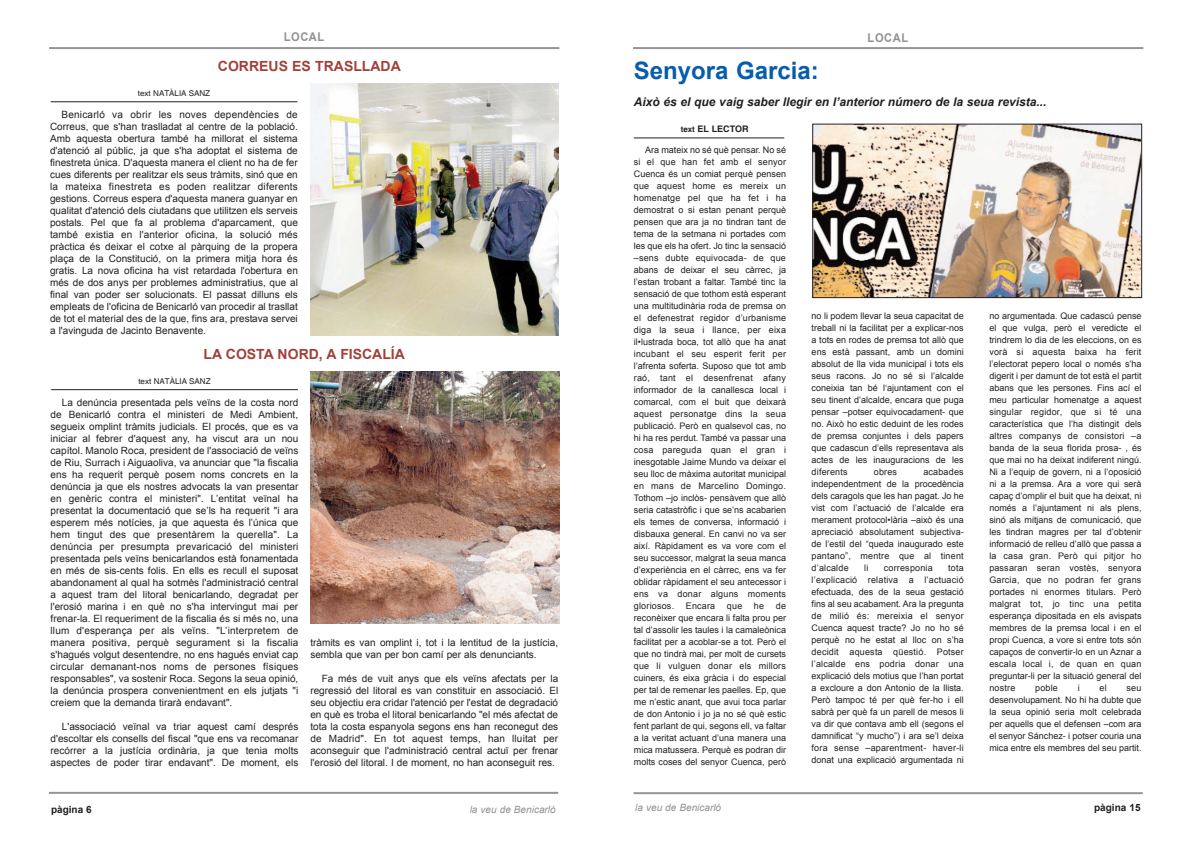
<style>
.page{position:relative;width:1191px;height:842px;background:#fff}
.page>*{position:absolute;margin:0;border:0;box-sizing:border-box;transform-origin:0 0}
.t1{font:700 24px "Arial";color:#075dad}
.t2{font:700 14px "Arial";color:#a3403b}
.t3{font:italic 700 12px "Arial";color:#231f20}
.t4{font:700 12px "Arial";letter-spacing:.055em;color:#939191;scale:.92 1}
.t5{font:10px/12px "Arial";color:#231f20;text-align:justify}
.t6{font:italic 10px "Arial";color:#939191}
.t7{font:700 10px "Arial";color:#231f20}
.t8{font:9px/12px "Arial";color:#231f20;text-align:justify}
.t9{font:700 9px "Helvetica";color:#231f20}
.t10{font:9px "Arial";letter-spacing:.02em;color:#231f20}
.t11{font:8px "Helvetica";color:#231f20}
.s1{font-size:8px}
</style>
<div class="page">
<hr style="left:49px;top:792px;width:509px;height:2px;background:#939598">
<hr style="left:633px;top:792px;width:509px;height:2px;background:#939598">
<hr style="left:49px;top:47px;width:510px;height:2px;background:#939598">
<hr style="left:633px;top:47px;width:510px;height:2px;background:#939598">
<hr style="left:51px;top:102px;width:246px;height:1px;background:#231f20">
<hr style="left:634px;top:138px;width:150px;height:1px;background:#231f20">
<img style="left:814px;top:126px;width:326px;height:170px">
<div style="left:812px;top:124px;width:330px;height:174px;border:1px solid #231f20"></div>
<img style="left:310px;top:84px;width:249px;height:251px">
<hr style="left:51px;top:389px;width:247px;height:1px;background:#231f20">
<img style="left:311px;top:371px;width:248px;height:253px">
<h3 class="t4" style="left:284px;top:30px;width:46px">LOCAL</h3>
<h3 class="t4" style="left:867px;top:31px;width:46px">LOCAL</h3>
<p class="t11" style="left:138px;top:89px;width:74px">text NATÀLIA SANZ</p>
<h2 class="t2" style="left:218px;top:59px;width:184px">CORREUS ES TRASLLADA</h2>
<p class="t5" style="left:50px;top:109px;width:249px;text-indent:11px">Benicarló va obrir les noves dependències de Correus, que s'han traslladat al centre de la població.<br>Amb aquesta obertura també ha millorat el sistema d'atenció al públic, ja que s'ha adoptat el sistema de finestreta única. D'aquesta manera el client no ha de fer cues diferents per realitzar els seus tràmits, sinó que en la mateixa finestreta es poden realitzar diferents gestions. Correus espera d'aquesta manera guanyar en qualitat d'atenció dels ciutadans que utilitzen els serveis postals. Pel que fa al problema d'aparcament, que també existia en l'anterior oficina, la solució més pràctica és deixar el cotxe al pàrquing de la propera plaça de la Constitució, on la primera mitja hora és gratis. La nova oficina ha vist retardada l'obertura en més de dos anys per problemes administratius, que al final van poder ser solucionats. El passat dilluns els empleats de l'oficina de Benicarló van procedir al trasllat de tot el material des de la que, fins ara, prestava servei a l'avinguda de Jacinto Benavente.</p>
<h2 class="t2" style="left:203px;top:347px;width:203px">LA COSTA NORD, A FISCALÍA</h2>
<p class="t11" style="left:138px;top:377px;width:74px">text NATÀLIA SANZ</p>
<p class="t5" style="left:51px;top:397px;width:249px;text-indent:11px">La denúncia presentada pels veïns de la costa nord de Benicarló contra el ministeri de Medi Ambient, segueix omplint tràmits judicials. El procés, que es va iniciar al febrer d'aquest any, ha viscut ara un nou capítol. Manolo Roca, president de l'associació de veïns de Riu, Surrach i Aiguaoliva, va anunciar que "la fiscalia ens ha requerit perquè posem noms concrets en la denúncia ja que els nostres advocats la van presentar en genèric contra el ministeri". L’entitat veïnal ha presentat la documentació que se’ls ha requerit "i ara esperem més notícies, ja que aquesta és l’única que hem tingut des que presentàrem la querella". La denúncia per presumpta prevaricació del ministeri presentada pels veïns benicarlandos està fonamentada en més de sis-cents folis. En ells es recull el suposat abandonament al qual ha sotmès l'administració central a aquest tram del litoral benicarlando, degradat per l'erosió marina i en què no s'ha intervingut mai per frenar-la. El requeriment de la fiscalia és si més no, una llum d'esperança per als veïns. "L’interpretem de manera positiva, perquè segurament si la fiscalia s'hagués volgut desentendre, no ens hagués enviat cap circular demanant-nos noms de persones físiques responsables", va sostenir Roca. Segons la seua opinió, la denúncia prospera convenientment en els jutjats "i creiem que la demanda tirarà endavant".</p>
<p class="t5" style="left:51px;top:721px;width:249px;text-indent:11px">L'associació veïnal va triar aquest camí després d'escoltar els consells del fiscal "que ens va recomanar recórrer a la justícia ordinària, ja que tenia molts aspectes de poder tirar endavant". De moment, els</p>
<p class="t5" style="left:310px;top:637px;width:249px">tràmits es van omplint i, tot i la lentitud de la justícia, sembla que van per bon camí per als denunciants.</p>
<p class="t5" style="left:310px;top:673px;width:249px;text-indent:11px">Fa més de vuit anys que els veïns afectats per la regressió del litoral es van constituir en associació. El seu objectiu era cridar l'atenció per l'estat de degradació en què es troba el litoral benicarlando "el més afectat de tota la costa espanyola segons ens han reconegut des de Madrid". En tot aquest temps, han lluitat per aconseguir que l'administració central actuï per frenar l'erosió del litoral. I de moment, no han aconseguit res.</p>
<h1 class="t1" style="left:634px;top:57px;width:186px">Senyora Garcia:</h1>
<h3 class="t3" style="left:634px;top:95px;width:414px">Això és el que vaig saber llegir en l’anterior número de la seua revista...</h3>
<p class="t9" style="left:680px;top:124px;width:69px"><span class="s1">text</span> EL LECTOR</p>
<p class="t8" style="left:634px;top:144px;width:154px;text-indent:11px">Ara mateix no sé què pensar. No sé si el que han fet amb el senyor Cuenca és un comiat perquè pensen que aquest home es mereix un homenatge pel que ha fet i ha demostrat o si estan penant perquè pensen que ara ja no tindran tant de tema de la setmana ni portades com les que els ha ofert. Jo tinc la sensació –sens dubte equivocada- de que abans de deixar el seu càrrec, ja l’estan trobant a faltar. També tinc la sensació de que tothom està esperant una multitudinària roda de premsa on el defenestrat regidor d’urbanisme diga la seua i llance, per eixa il•lustrada boca, tot allò que ha anat incubant el seu esperit ferit per l’afrenta soferta. Suposo que tot amb raó, tant el desenfrenat afany informador de la canallesca local i comarcal, com el buit que deixarà aquest personatge dins la seua publicació. Però en qualsevol cas, no hi ha res perdut. També va passar una cosa pareguda quan el gran i inesgotable Jaime Mundo va deixar el seu lloc de màxima autoritat municipal en mans de Marcelino Domingo.<br>Tothom –jo inclòs- pensàvem que allò seria catastròfic i que se’ns acabarien els temes de conversa, informació i disbauxa general. En canvi no va ser així. Ràpidament es va vore com el seu successor, malgrat la seua manca d’experiència en el càrrec, ens va fer oblidar ràpidament el seu antecessor i ens va donar alguns moments gloriosos.</p>
<p class="t8" style="left:634px;top:600px;width:154px;text-indent:142px">de reconèixer que encara li falta prou per tal d’assolir les taules i la camaleònica facilitat per a acoblar-se a tot. Però el que no tindrà mai, per molt de cursets que li vulguen donar els millors cuiners, és eixa gràcia i do especial per tal de remenar les paelles. Ep, que me n’estic anant, que avui toca parlar de don Antonio i jo ja no sé què estic fent parlant de qui, segons ell, va faltar a la veritat actuant d’una manera una mica matussera. Perquè es podran dir molts coses del senyor Cuenca, però</p>
<p class="t8" style="left:686px;top:600px;width:31px">Encara</p>
<p class="t8" style="left:727px;top:600px;width:17px">que</p>
<p class="t8" style="left:754px;top:600px;width:12px">he</p>
<p class="t8" style="left:811px;top:310px;width:154px">no li podem llevar la seua capacitat de treball ni la facilitat per a explicar-nos a tots en rodes de premsa tot allò que ens està passant, amb un domini absolut de lla vida municipal i tots els seus racons. Jo no sé si l’alcalde coneixia tan bé l‘ajuntament con el seu tinent d’alcalde, encara que puga pensar –potser equivocadament- que no. Això ho estic deduint de les rodes de premsa conjuntes i dels papers que cadascun d’ells representava als actes de les inauguracions de les diferents</p>
<p class="t8" style="left:811px;top:466px;width:154px;text-indent:112px">acabades independentment de la procedència dels caragols que les han pagat. Jo he vist com l’actuació de l’alcalde era merament protocol•lària –això és una apreciació absolutament subjectiva&shy;de l’estil del “queda inaugurado este pantano”, mentre que al tinent d’alcalde</p>
<p class="t8" style="left:873px;top:466px;width:25px">obres</p>
<p class="t8" style="left:864px;top:562px;width:6px">li</p>
<p class="t10" style="left:883px;top:563px;width:50px">corresponia</p>
<p class="t8" style="left:811px;top:562px;width:154px;text-indent:137px">tota l’explicació relativa a l’actuació efectuada, des de la seua gestació fins al seu acabament. Ara la pregunta de milió és: mereixia el senyor Cuenca aquest tracte? Jo no ho sé perquè no he estat al lloc on s’ha decidit aquesta qüestió. Potser l’alcalde ens podria donar una explicació dels motius que l’han portat a excloure a don Antonio de la llista.<br>Però tampoc té per què fer-ho i ell sabrà per què fa un parell de mesos li va dir que contava amb ell (segons el damnificat “y mucho”) i ara se’l deixa fora sense –aparentment- haver-li donat una explicació argumentada ni</p>
<p class="t8" style="left:989px;top:310px;width:154px">no argumentada. Que cadascú pense el que vulga, però el veredicte el trindrem lo dia de les eleccions, on es vorà si aquesta baixa ha ferit l’electorat pepero local o només s’ha digerit i per damunt de tot està el partit abans que les persones. Fins ací el meu particular homenatge a aquest singular regidor, que si té una característica que l’ha distingit dels altres companys de consistori –a banda de la seua florida prosa- , és que mai no ha deixat indiferent ningú.<br>Ni a l’equip de govern, ni a l’oposició ni a la premsa. Ara a vore qui serà capaç d’omplir el buit que ha deixat, ni només a l’ajuntament ni als plens, sinó als mitjans de comunicació, que les tindran magres per tal d’obtenir informació de relleu d’allò que passa a la casa gran. Però qui pitjor ho passaran seran vostès, senyora Garcia, que no podran fer grans portades ni enormes titulars. Però malgrat tot, jo tinc una petita esperança dipositada en els avispats membres de la premsa local i en el propi Cuenca, a vore si entre tots són capaços de convertir-lo en un Aznar a escala local i, de quan en quan preguntar-li per la situació general del nostre</p>
<p class="t8" style="left:1035px;top:682px;width:24px">poble</p>
<p class="t8" style="left:1077px;top:682px;width:3px">i</p>
<p class="t8" style="left:1099px;top:682px;width:9px">el</p>
<p class="t8" style="left:989px;top:682px;width:154px;text-indent:137px">seu desenvolupament. No hi ha dubte que la seua opinió seria molt celebrada per aquells que el defensen –com ara el senyor Sánchez- i potser couria una mica entre els membres del seu partit.</p>
<p class="t7" style="left:51px;top:803px;width:42px">pàgina 6</p>
<p class="t6" style="left:470px;top:803px;width:87px">la veu de Benicarló</p>
<p class="t6" style="left:635px;top:802px;width:87px">la veu de Benicarló</p>
<p class="t7" style="left:1094px;top:802px;width:48px">pàgina 15</p>
</div>
